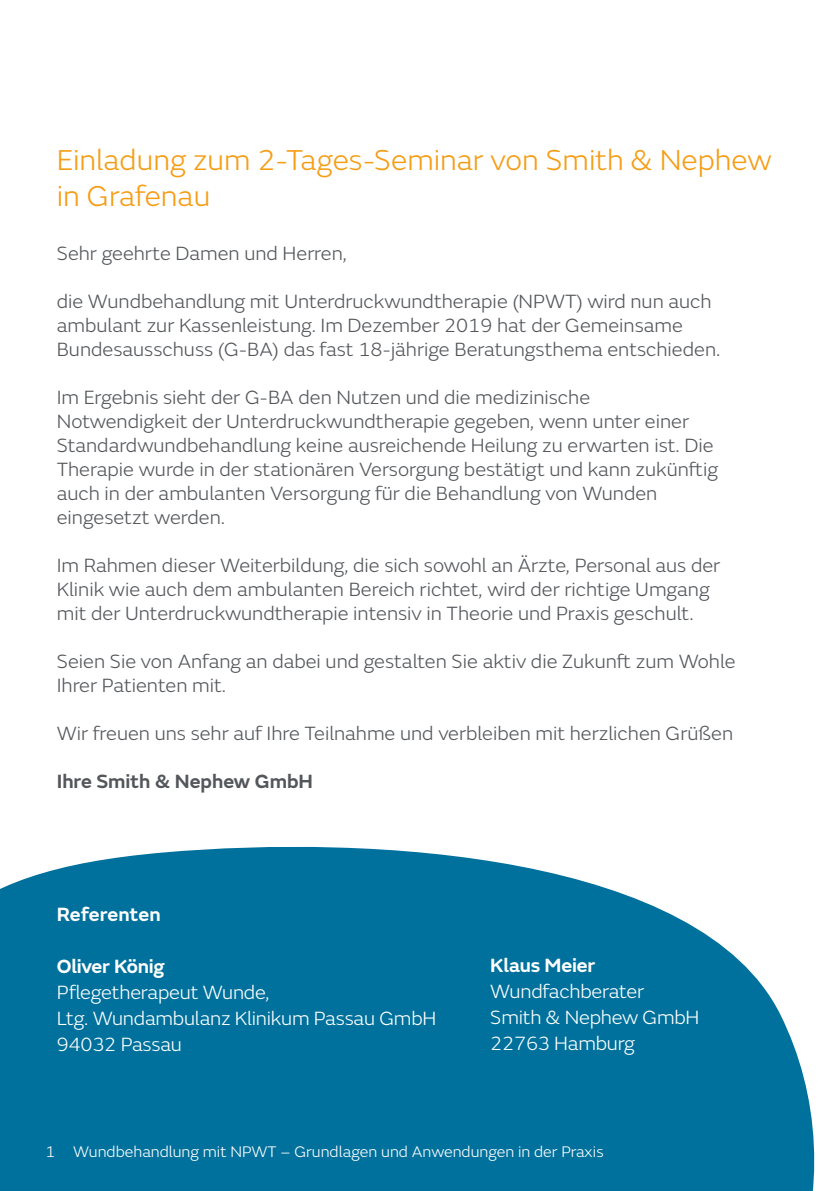
<style>
.page{position:relative;width:840px;height:1191px;background:#fff}
.page>*{position:absolute;margin:0;border:0;box-sizing:border-box;transform-origin:0 0}
.t1{font:300 30px/36px "SN Emeric";color:#f59d15}
.t2{font:300 20px/24px "SN Emeric";color:#53565a}
.t3{font:300 20px/26px "SN Emeric";letter-spacing:-.01em;color:#fff}
.t4{font:600 20px "SN Emeric";letter-spacing:-.01em;color:#fff}
.t5{font:600 20px "SN Emeric";color:#53565a}
.t6{font:600 20px "SN Emeric";letter-spacing:.01em;color:#fff}
.t7{font:300 16px "SN Emeric";color:#fff}
</style>
<div class="page">
<svg style="left:0;top:846px;width:815px;height:345px;background:#1b80a6"></svg>
<h1 class="t1" style="left:57px;top:142px;width:715px">Einladung zum 2-Tages-Seminar von Smith &amp; Nephew in Grafenau</h1>
<p class="t2" style="left:57px;top:241px;width:291px">Sehr geehrte Damen und Herren,</p>
<p class="t2" style="left:57px;top:289px;width:664px">die Wundbehandlung mit Unterdruckwundtherapie (NPWT) wird nun auch ambulant zur Kassenleistung. Im Dezember 2019 hat der Gemeinsame<br>Bundesausschuss (G-BA) das fast 18-jährige Beratungsthema entschieden.</p>
<p class="t2" style="left:57px;top:385px;width:662px">Im Ergebnis sieht der G-BA den Nutzen und die medizinische Notwendigkeit der Unterdruckwundtherapie gegeben, wenn unter einer Standardwundbehandlung keine ausreichende Heilung zu erwarten ist. Die Therapie wurde in der stationären Versorgung bestätigt und kann zukünftig auch in der ambulanten Versorgung für die Behandlung von Wunden eingesetzt werden.</p>
<p class="t2" style="left:57px;top:553px;width:664px">Im Rahmen dieser Weiterbildung, die sich sowohl an Ärzte, Personal aus der<br>Klinik wie auch dem ambulanten Bereich richtet, wird der richtige Umgang mit der Unterdruckwundtherapie intensiv in Theorie und Praxis geschult.</p>
<p class="t2" style="left:57px;top:649px;width:680px">Seien Sie von Anfang an dabei und gestalten Sie aktiv die Zukunft zum Wohle<br>Ihrer Patienten mit.</p>
<p class="t2" style="left:57px;top:721px;width:677px">Wir freuen uns sehr auf Ihre Teilnahme und verbleiben mit herzlichen Grüßen</p>
<p class="t5" style="left:57px;top:769px;width:257px">Ihre Smith &amp; Nephew GmbH</p>
<p class="t6" style="left:57px;top:901px;width:105px">Referenten</p>
<p class="t4" style="left:57px;top:953px;width:109px">Oliver König</p>
<p class="t3" style="left:57px;top:979px;width:381px">Pflegetherapeut Wunde,<br>Ltg. Wundambulanz Klinikum Passau GmbH<br>94032 Passau</p>
<p class="t4" style="left:490px;top:953px;width:106px">Klaus Meier</p>
<p class="t3" style="left:490px;top:978px;width:210px">Wundfachberater<br>Smith &amp; Nephew GmbH<br>22763 Hamburg</p>
<p class="t7" style="left:45px;top:1142px;width:559px">1 Wundbehandlung mit NPWT – Grundlagen und Anwendungen in der Praxis</p>
</div>
